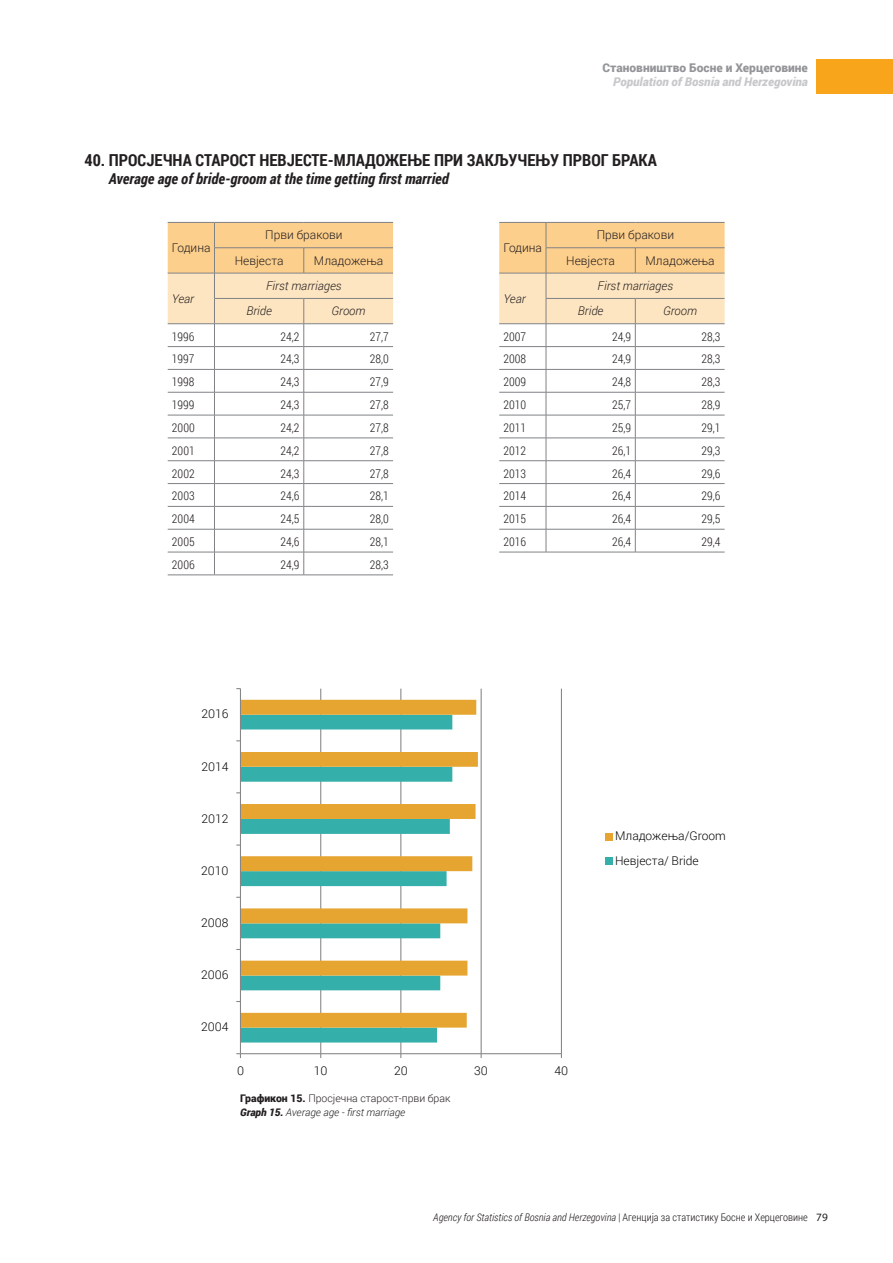
<style>
.page{position:relative;width:893px;height:1263px;background:#fff}
.page>*{position:absolute;margin:0;border:0;box-sizing:border-box;transform-origin:0 0}
.t1{font:700 16.5px "Roboto Condensed";color:#231f20}
.t2{font:italic 700 15px "Roboto Condensed";color:#231f20}
.t3{font:300 12px "Roboto Condensed";color:#231f20}
.t4{font:300 12px/25.3px "Roboto";color:#231f20}
.t5{font:300 12px/24.6px "Roboto";color:#040503}
.t6{font:italic 300 12px/25.3px "Roboto";color:#231f20}
.t7{font:italic 900 12px "Roboto";color:#c7c8ca}
.t8{font:900 12px "Roboto";color:#939598}
.t9{font:italic 300 10.5px "Roboto Condensed";color:#231f20}
.t10{font:300 10.5px/13.5px "Roboto";color:#231f20}
.s1{font-weight:900}
.s2{font-weight:900;font-style:italic}
.s3{font-style:italic}
.s4{font-style:normal}
.s5{font-family:"Myriad Pro";font-weight:400;font-style:normal;font-size:11.25px}
</style>
<div class="page">
<div style="left:816px;top:60px;width:77px;height:34px;background:#f9a51b"></div>
<svg style="left:168px;top:222px;width:225px;height:353px"></svg>
<hr style="left:168px;top:575px;width:46px;height:1px;background:#808285">
<hr style="left:214px;top:575px;width:90px;height:1px;background:#808285">
<hr style="left:304px;top:575px;width:89px;height:1px;background:#808285">
<svg style="left:499px;top:222px;width:226px;height:330px"></svg>
<hr style="left:499px;top:552px;width:47px;height:1px;background:#808285">
<hr style="left:546px;top:552px;width:89px;height:1px;background:#808285">
<hr style="left:635px;top:552px;width:90px;height:1px;background:#808285">
<hr style="left:320px;top:689px;width:1px;height:365px;background:#868686">
<hr style="left:400px;top:689px;width:1px;height:365px;background:#868686">
<hr style="left:481px;top:689px;width:1px;height:365px;background:#868686">
<hr style="left:561px;top:689px;width:1px;height:365px;background:#868686">
<svg style="left:241px;top:1027px;width:211px;height:15px;background:#4cb5aa"></svg>
<svg style="left:241px;top:700px;width:237px;height:327px"></svg>
<hr style="left:240px;top:1053px;width:321px;height:1px;background:#868686">
<hr style="left:240px;top:689px;width:1px;height:365px;background:#868686">
<svg style="left:236px;top:1053px;width:5px;height:5px"></svg>
<div style="left:605px;top:833px;width:7px;height:7px;background:#e6a530"></div>
<div style="left:605px;top:858px;width:7px;height:7px;background:#34afa9"></div>
<p class="t8" style="left:603px;top:59px;width:207px">Стaнoвништвo Бoснe и Хeрцeгoвинe</p>
<p class="t7" style="left:613px;top:73px;width:196px">Population of Bosnia and Herzegovina</p>
<h1 class="t1" style="left:85px;top:149px;width:574px">40. ПРОСЈЕЧНА СТАРОСТ НЕВЈЕСТЕ-МЛАДОЖЕЊЕ ПРИ ЗАКЉУЧЕЊУ ПРВОГ БРАКА</h1>
<p class="t2" style="left:109px;top:168px;width:342px">Average age of bride-groom at the time getting first married</p>
<p class="t4" style="left:172px;top:235px;width:40px">Гoдинa</p>
<p class="t6" style="left:172px;top:285px;width:24px">Year</p>
<p class="t4" style="left:235px;top:222px;width:109px;text-indent:30px">Први бракови<br>Невјеста</p>
<p class="t4" style="left:314px;top:247px;width:71px">Младожења</p>
<p class="t6" style="left:246px;top:273px;width:97px;text-indent:20px">First marriages<br>Bride</p>
<p class="t6" style="left:332px;top:298px;width:35px">Groom</p>
<p class="t3" style="left:172px;top:328px;width:24px">1996</p>
<p class="t3" style="left:281px;top:328px;width:20px">24,2</p>
<p class="t3" style="left:370px;top:328px;width:20px">27,7</p>
<p class="t3" style="left:172px;top:351px;width:24px">1997</p>
<p class="t3" style="left:281px;top:351px;width:20px">24,3</p>
<p class="t3" style="left:370px;top:351px;width:21px">28,0</p>
<p class="t3" style="left:172px;top:374px;width:24px">1998</p>
<p class="t3" style="left:281px;top:374px;width:20px">24,3</p>
<p class="t3" style="left:370px;top:374px;width:20px">27,9</p>
<p class="t3" style="left:172px;top:396px;width:24px">1999</p>
<p class="t3" style="left:281px;top:396px;width:20px">24,3</p>
<p class="t3" style="left:370px;top:396px;width:20px">27,8</p>
<p class="t3" style="left:172px;top:419px;width:24px">2000</p>
<p class="t3" style="left:281px;top:419px;width:20px">24,2</p>
<p class="t3" style="left:370px;top:419px;width:20px">27,8</p>
<p class="t3" style="left:172px;top:442px;width:24px">2001</p>
<p class="t3" style="left:281px;top:442px;width:20px">24,2</p>
<p class="t3" style="left:370px;top:442px;width:20px">27,8</p>
<p class="t3" style="left:172px;top:465px;width:24px">2002</p>
<p class="t3" style="left:281px;top:465px;width:20px">24,3</p>
<p class="t3" style="left:370px;top:465px;width:20px">27,8</p>
<p class="t3" style="left:172px;top:488px;width:24px">2003</p>
<p class="t3" style="left:281px;top:488px;width:20px">24,6</p>
<p class="t3" style="left:370px;top:488px;width:20px">28,1</p>
<p class="t3" style="left:172px;top:511px;width:24px">2004</p>
<p class="t3" style="left:281px;top:511px;width:20px">24,5</p>
<p class="t3" style="left:370px;top:511px;width:21px">28,0</p>
<p class="t3" style="left:172px;top:533px;width:24px">2005</p>
<p class="t3" style="left:281px;top:533px;width:20px">24,6</p>
<p class="t3" style="left:370px;top:533px;width:20px">28,1</p>
<p class="t3" style="left:172px;top:556px;width:24px">2006</p>
<p class="t3" style="left:281px;top:556px;width:20px">24,9</p>
<p class="t3" style="left:370px;top:556px;width:20px">28,3</p>
<p class="t5" style="left:201px;top:701px;width:29px">2016</p>
<p class="t5" style="left:201px;top:753px;width:29px">2014</p>
<p class="t5" style="left:201px;top:806px;width:29px">2012</p>
<p class="t5" style="left:201px;top:858px;width:29px">2010</p>
<p class="t5" style="left:201px;top:910px;width:29px">2008</p>
<p class="t5" style="left:201px;top:962px;width:29px">2006</p>
<p class="t5" style="left:201px;top:1014px;width:29px">2004</p>
<p class="t4" style="left:503px;top:235px;width:40px">Гoдинa</p>
<p class="t6" style="left:503px;top:285px;width:24px">Year</p>
<p class="t4" style="left:566px;top:222px;width:109px;text-indent:30px">Први бракови<br>Невјеста</p>
<p class="t4" style="left:645px;top:247px;width:71px">Младожења</p>
<p class="t6" style="left:578px;top:273px;width:97px;text-indent:20px">First marriages<br>Bride</p>
<p class="t6" style="left:663px;top:298px;width:35px">Groom</p>
<p class="t3" style="left:503px;top:328px;width:24px">2007</p>
<p class="t3" style="left:612px;top:328px;width:20px">24,9</p>
<p class="t3" style="left:701px;top:328px;width:20px">28,3</p>
<p class="t3" style="left:503px;top:351px;width:24px">2008</p>
<p class="t3" style="left:612px;top:351px;width:20px">24,9</p>
<p class="t3" style="left:701px;top:351px;width:20px">28,3</p>
<p class="t3" style="left:503px;top:374px;width:24px">2009</p>
<p class="t3" style="left:612px;top:374px;width:20px">24,8</p>
<p class="t3" style="left:701px;top:374px;width:20px">28,3</p>
<p class="t3" style="left:503px;top:396px;width:24px">2010</p>
<p class="t3" style="left:612px;top:396px;width:20px">25,7</p>
<p class="t3" style="left:701px;top:396px;width:20px">28,9</p>
<p class="t3" style="left:503px;top:419px;width:24px">2011</p>
<p class="t3" style="left:612px;top:419px;width:20px">25,9</p>
<p class="t3" style="left:701px;top:419px;width:20px">29,1</p>
<p class="t3" style="left:503px;top:442px;width:24px">2012</p>
<p class="t3" style="left:612px;top:442px;width:20px">26,1</p>
<p class="t3" style="left:701px;top:442px;width:20px">29,3</p>
<p class="t3" style="left:503px;top:465px;width:24px">2013</p>
<p class="t3" style="left:612px;top:465px;width:20px">26,4</p>
<p class="t3" style="left:701px;top:465px;width:20px">29,6</p>
<p class="t3" style="left:503px;top:488px;width:24px">2014</p>
<p class="t3" style="left:612px;top:488px;width:20px">26,4</p>
<p class="t3" style="left:701px;top:488px;width:20px">29,6</p>
<p class="t3" style="left:503px;top:511px;width:24px">2015</p>
<p class="t3" style="left:612px;top:511px;width:20px">26,4</p>
<p class="t3" style="left:701px;top:511px;width:20px">29,5</p>
<p class="t3" style="left:503px;top:533px;width:24px">2016</p>
<p class="t3" style="left:612px;top:533px;width:20px">26,4</p>
<p class="t3" style="left:701px;top:533px;width:20px">29,4</p>
<p class="t5" style="left:615px;top:823px;width:112px">Младожења/Groom<br>Невјеста/ Bride</p>
<p class="t5" style="left:237px;top:1058px;width:9px">0</p>
<p class="t5" style="left:314px;top:1058px;width:15px">10</p>
<p class="t5" style="left:394px;top:1058px;width:15px">20</p>
<p class="t5" style="left:474px;top:1058px;width:15px">30</p>
<p class="t5" style="left:554px;top:1058px;width:15px">40</p>
<p class="t10" style="left:240px;top:1091px;width:212px"><span class="s1">Графикон 15.</span> Просјечна старост-први брак<br><span class="s2">Graph 15.</span> <span class="s3">Average age - first marriage</span></p>
<p class="t9" style="left:433px;top:1210px;width:396px">Agency for Statistics of Bosnia and Herzegovina <span class="s4">| Aгeнциja зa стaтистику Бoснe и Хeрцeгoвинe</span> <span class="s5">79</span></p>
</div>
